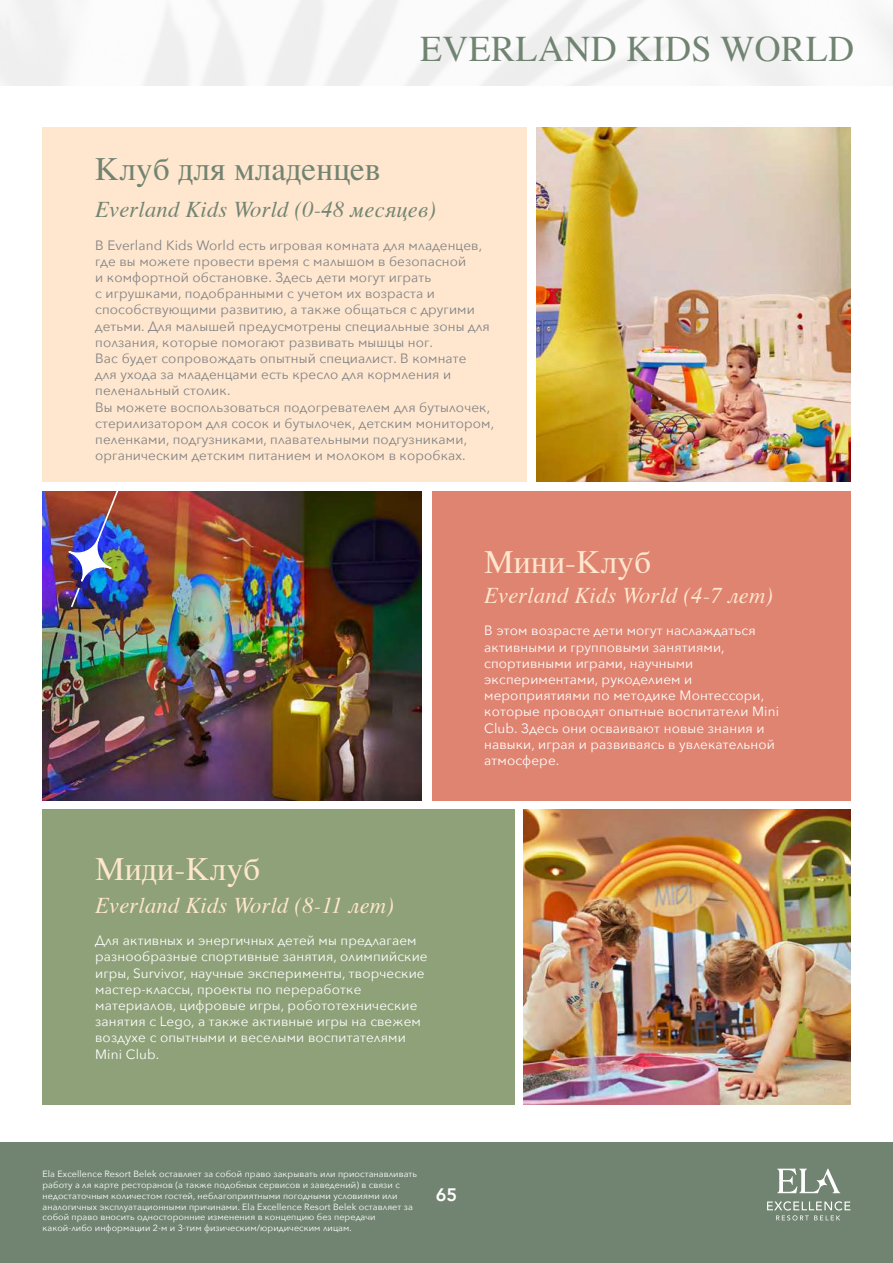
<style>
.page{position:relative;width:893px;height:1263px;background:#fff}
.page>*{position:absolute;margin:0;border:0;box-sizing:border-box;transform-origin:0 0}
.t1{font:36px "Times";letter-spacing:.01em;color:#718472}
.t2{font:33px "Times";letter-spacing:.01em;color:#ffe6ce}
.t3{font:33px "Times";letter-spacing:.01em;color:#718472}
.t4{font:italic 22.5px "Times";letter-spacing:.01em;color:#ffe6ce}
.t5{font:italic 22.5px "Times";letter-spacing:.01em;color:#718472}
.t6{font:800 18px "Avenir";color:#fff}
.t7{font:13.5px/16.2px "Avenir Next";letter-spacing:.01em;color:#808285}
.t8{font:13.5px/16.2px "Avenir Next";letter-spacing:.01em;color:#fff}
.t9{font:9px/10.8px "Avenir Next";letter-spacing:.01em;color:#fff}
</style>
<div class="page">
<div style="left:432px;top:491px;width:418px;height:309px;background:#df8471"></div>
<img style="left:524px;top:810px;width:326px;height:295px">
<div style="left:43px;top:810px;width:472px;height:295px;background:#8ea178"></div>
<img style="left:43px;top:491px;width:379px;height:309px">
<img style="left:537px;top:127px;width:313px;height:354px">
<svg style="left:69px;top:539px;width:42px;height:42px"></svg>
<div style="left:68px;top:538px;width:44px;height:44px;border:2px solid #fff;border-radius:13px"></div>
<img style="left:96px;top:481px;width:34px;height:60px">
<svg style="left:70px;top:586px;width:11px;height:22px"></svg>
<div style="left:43px;top:127px;width:484px;height:354px;background:#ffe6ce"></div>
<div style="left:0;top:1142px;width:893px;height:121px;background:#718472"></div>
<svg style="left:777px;top:1168px;width:63px;height:25px"></svg>
<svg style="left:767px;top:1201px;width:83px;height:19px"></svg>
<h2 class="t3" style="left:95px;top:139px;width:286px">Клуб для младенцев</h2>
<h1 class="t1" style="left:420px;top:15px;width:435px">EVERLAND KIDS WORLD</h1>
<h3 class="t5" style="left:95px;top:190px;width:342px">Everland Kids World (0-48 месяцев)</h3>
<p class="t7" style="left:95px;top:236px;width:400px">В Everland Kids World есть игровая комната для младенцев, где вы можете провести время с малышом в безопасной<br>и комфортной обстановке. Здесь дети могут играть<br>с игрушками, подобранными с учетом их возраста и способствующими развитию, а также общаться с другими детьми. Для малышей предусмотрены специальные зоны для ползания, которые помогают развивать мышцы ног.<br>Вас будет сопровождать опытный специалист. В комнате<br>для ухода за младенцами есть кресло для кормления и пеленальный столик.<br>Вы можете воспользоваться подогревателем для бутылочек, стерилизатором для сосок и бутылочек, детским монитором, пеленками, подгузниками, плавательными подгузниками, органическим детским питанием и молоком в коробках.</p>
<h2 class="t2" style="left:484px;top:531px;width:168px">Мини-Клуб</h2>
<h3 class="t4" style="left:484px;top:576px;width:290px">Everland Kids World (4-7 лет)</h3>
<h2 class="t2" style="left:95px;top:838px;width:166px">Миди-Клуб</h2>
<h3 class="t4" style="left:95px;top:885px;width:300px">Everland Kids World (8-11 лет)</h3>
<p class="t8" style="left:95px;top:932px;width:334px">Для активных и энергичных детей мы предлагаем разнообразные спортивные занятия, олимпийские игры, Survivor, научные эксперименты, творческие мастер-классы, проекты по переработке материалов, цифровые игры, робототехнические занятия с Lego, а также активные игры на свежем воздухе с опытными и веселыми воспитателями Mini Club.</p>
<p class="t8" style="left:484px;top:622px;width:296px">В этом возрасте дети могут наслаждаться активными и групповыми занятиями, спортивными играми, научными экспериментами, рукоделием и мероприятиями по методике Монтессори, которые проводят опытные воспитатели Mini Club. Здесь они осваивают новые знания и навыки, играя и развиваясь в увлекательной атмосфере.</p>
<p class="t9" style="left:43px;top:1168px;width:376px">Ela Excellence Resort Belek оставляет за собой право закрывать или приостанавливать работу а ля карте ресторанов (а также подобных сервисов и заведений) в связи с недостаточным количестом гостей, неблагоприятными погодными условиями или аналогичных эксплуатационными причинами. Ela Excellence Resort Belek оставляет за собой право вносить односторонние изменения в концепцию без передачи какой-либо информации 2-м и 3-тим физическим/юридическим лицам.</p>
<h3 class="t6" style="left:436px;top:1181px;width:23px">65</h3>
</div>
